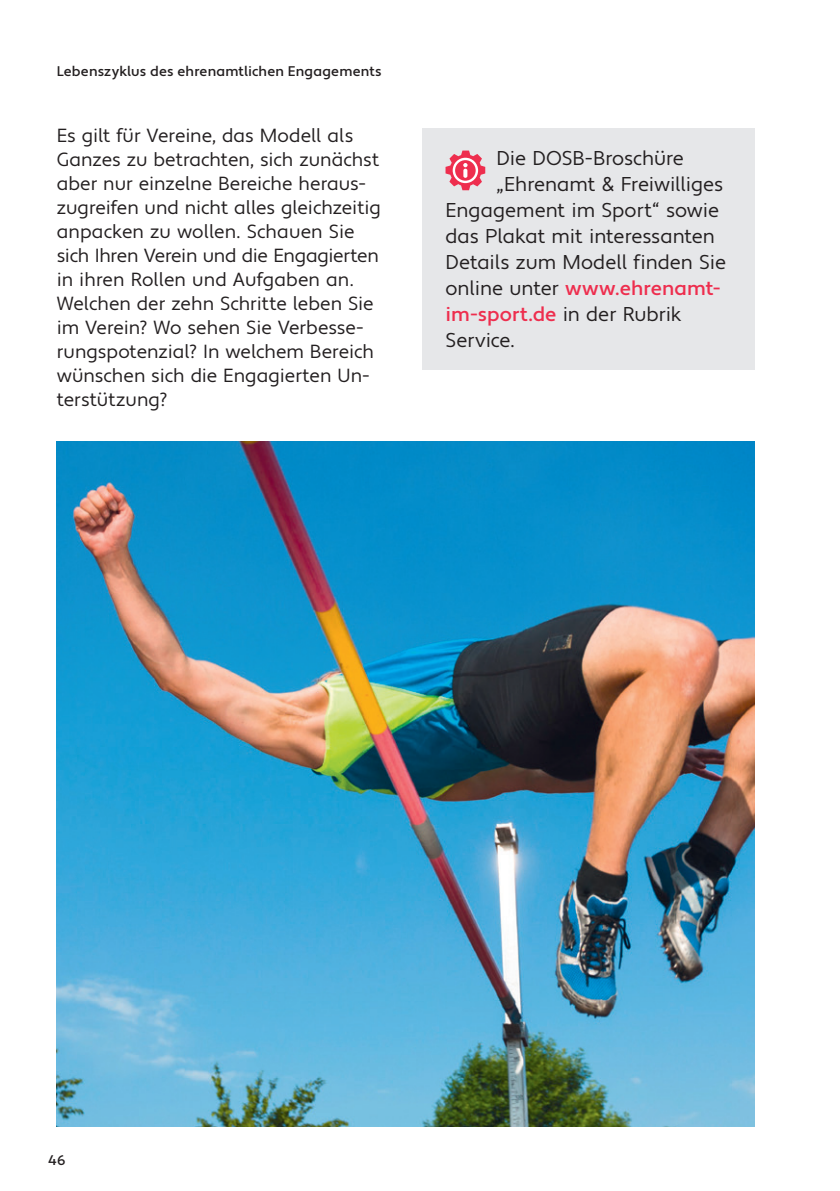
<style>
.page{position:relative;width:840px;height:1191px;background:#fff}
.page>*{position:absolute;margin:0;border:0;box-sizing:border-box;transform-origin:0 0}
.t1{font:20px "Apertura";letter-spacing:-.005em;color:#231f20}
.t2{font:500 20px "Apertura";letter-spacing:.005em;color:#ee2e4e}
.t3{font:19px/24px "Apertura";letter-spacing:-.005em;color:#231f20}
.t4{font:500 14px "Apertura";letter-spacing:.01em;color:#231f20}
.s1{font-weight:400;color:#231f20}
</style>
<div class="page">
<div style="left:422px;top:128px;width:332px;height:241px;background:#e6e7e9"></div>
<img style="left:57px;top:442px;width:697px;height:684px">
<svg style="left:445px;top:151px;width:40px;height:39px"></svg>
<div style="left:452px;top:158px;width:26px;height:25px;border:2px solid #fff;border-radius:50%"></div>
<p class="t4" style="left:57px;top:62px;width:326px">Lebenszyklus des ehrenamtlichen Engagements</p>
<p class="t3" style="left:57px;top:124px;width:325px">Es gilt für Vereine, das Modell als Ganzes zu betrachten, sich zunächst aber nur einzelne Bereiche heraus&shy;zugreifen und nicht alles gleichzeitig anpacken zu wollen. Schauen Sie sich Ihren Verein und die Engagierten in ihren Rollen und Aufgaben an.<br>Welchen der zehn Schritte leben Sie im Verein? Wo sehen Sie Verbesse&shy;rungspotenzial? In welchem Bereich wünschen sich die Engagierten Un&shy;terstützung?</p>
<p class="t1" style="left:496px;top:146px;width:189px">Die DOSB-Broschüre</p>
<p class="t1" style="left:496px;top:172px;width:228px">„Ehrenamt &amp; Freiwilliges</p>
<p class="t1" style="left:445px;top:198px;width:275px">Engagement im Sport“ sowie</p>
<p class="t1" style="left:445px;top:224px;width:271px">das Plakat mit interessanten</p>
<p class="t1" style="left:445px;top:250px;width:282px">Details zum Modell finden Sie</p>
<p class="t2" style="left:445px;top:276px;width:275px"><span class="s1">online unter</span> www.ehrenamt-</p>
<p class="t2" style="left:445px;top:302px;width:237px">im-sport.de <span class="s1">in der Rubrik</span></p>
<p class="t1" style="left:445px;top:328px;width:69px">Service.</p>
<p class="t4" style="left:48px;top:1151px;width:19px">46</p>
</div>
